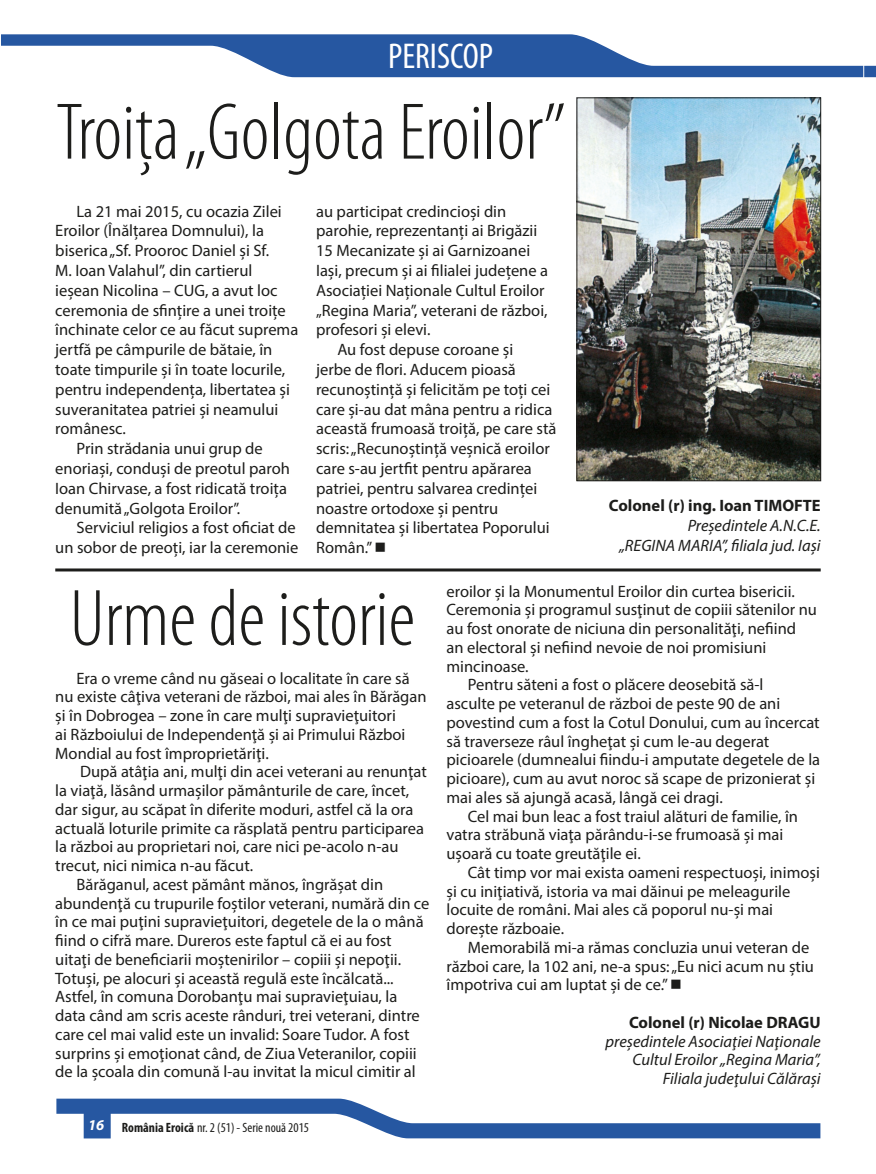
<style>
.page{position:relative;width:876px;height:1174px;background:#fff}
.page>*{position:absolute;margin:0;border:0;box-sizing:border-box;transform-origin:0 0}
.No_Spacing{font:300 condensed 81px "Myriad Pro";color:#1d1d1b}
.t1{font:condensed 36px "Myriad Pro";color:#fff}
.No_Spacing-2{font:16.5px/18.8px "Myriad Pro";color:#1d1d1b}
.No_Spacing-3{font:italic 16.5px/19.8px "Myriad Pro";color:#1d1d1b;text-align:right}
.No_Spacing-4{font:700 16.5px "Myriad Pro";color:#1d1d1b}
.t2{font:condensed 13.5px "Myriad Pro";color:#1d1d1b}
.s1{font-weight:700;font-style:italic;font-stretch:normal;font-size:15px;color:#fff}
.s2{font-weight:700}
</style>
<div class="page">
<svg style="left:56px;top:1098px;width:764px;height:40px"></svg>
<svg style="left:1px;top:34px;width:875px;height:43px"></svg>
<img style="left:578px;top:99px;width:241px;height:380px">
<div style="left:576px;top:97px;width:245px;height:384px;border:1px solid #1d1d1b"></div>
<hr style="left:55px;top:568px;width:766px;height:3px;background:#1d1d1b">
<p class="t1" style="left:388px;top:34px;width:107px">PERISCOP</p>
<p class="No_Spacing" style="left:56px;top:84px;width:512px">Troiţa „Golgota Eroilor”</p>
<p class="No_Spacing-2" style="left:316px;top:201px;width:234px;line-height:19.8px">au participat credincioși din parohie, reprezentanți ai Brigăzii 15 Mecanizate și ai Garnizoanei Iași, precum și ai filialei județene a Asociației Naționale Cultul Eroilor „Regina Maria”, veterani de război, profesori și elevi.</p>
<p class="No_Spacing-2" style="left:316px;top:339px;width:242px;line-height:19.8px;text-indent:21px">Au fost depuse coroane şi<br>jerbe de flori. Aducem pioasă recunoștință și felicităm pe toți cei care și-au dat mâna pentru a ridica această frumoasă troiță, pe care stă scris: „Recunoștință veșnică eroilor care s-au jertfit pentru apărarea patriei, pentru salvarea credinței noastre ortodoxe și pentru demnitatea și libertatea Poporului<br>Român.” ■</p>
<p class="No_Spacing-2" style="left:55px;top:201px;width:245px;line-height:19.8px;text-indent:21px">La 21 mai 2015, cu ocazia Zilei<br>Eroilor (Înălțarea Domnului), la biserica „Sf. Prooroc Daniel și Sf.<br>M. Ioan Valahul”, din cartierul ieșean Nicolina – CUG, a avut loc ceremonia de sfințire a unei troițe închinate celor ce au făcut suprema jertfă pe câmpurile de bătaie, în toate timpurile și în toate locurile, pentru independența, libertatea și suveranitatea patriei și neamului românesc.</p>
<p class="No_Spacing-2" style="left:55px;top:438px;width:236px;line-height:19.8px;text-indent:21px">Prin strădania unui grup de enoriași, conduși de preotul paroh<br>Ioan Chirvase, a fost ridicată troița denumită „Golgota Eroilor”.</p>
<p class="No_Spacing-2" style="left:55px;top:518px;width:245px;line-height:19.8px;text-align:right">Serviciul religios a fost oficiat de<br>un sobor de preoți, iar la ceremonie</p>
<p class="No_Spacing-4" style="left:609px;top:494px;width:213px">Colonel (r) ing. Ioan TIMOFTE</p>
<p class="No_Spacing-3" style="left:619px;top:515px;width:203px">Președintele A.N.C.E.<br>„REGINA MARIA”, filiala jud. Iași</p>
<p class="No_Spacing-2" style="left:446px;top:581px;width:372px">eroilor şi la Monumentul Eroilor din curtea bisericii.<br>Ceremonia şi programul susţinut de copiii sătenilor nu au fost onorate de niciuna din personalităţi, nefiind an electoral şi nefiind nevoie de noi promisiuni mincinoase.</p>
<p class="No_Spacing-2" style="left:446px;top:675px;width:375px;text-indent:21px">Pentru săteni a fost o plăcere deosebită să-l<br>asculte pe veteranul de război de peste 90 de ani povestind cum a fost la Cotul Donului, cum au încercat să traverseze râul îngheţat şi cum le-au degerat picioarele (dumnealui fiindu-i amputate degetele de la picioare), cum au avut noroc să scape de prizonierat şi mai ales să ajungă acasă, lângă cei dragi.</p>
<p class="No_Spacing-2" style="left:446px;top:806px;width:353px;text-indent:21px">Cel mai bun leac a fost traiul alături de familie, în vatra străbună viaţa părându-i-se frumoasă şi mai uşoară cu toate greutăţile ei.</p>
<p class="No_Spacing-2" style="left:446px;top:862px;width:375px;text-indent:21px">Cât timp vor mai exista oameni respectuoşi, inimoşi şi cu iniţiativă, istoria va mai dăinui pe meleagurile locuite de români. Mai ales că poporul nu-şi mai doreşte războaie.</p>
<p class="No_Spacing-2" style="left:446px;top:937px;width:369px;text-indent:21px">Memorabilă mi-a rămas concluzia unui veteran de război care, la 102 ani, ne-a spus: „Eu nici acum nu ştiu împotriva cui am luptat şi de ce.” ■</p>
<p class="No_Spacing-4" style="left:629px;top:1011px;width:193px">Colonel (r) Nicolae DRAGU</p>
<p class="No_Spacing-3" style="left:606px;top:1031px;width:217px">preşedintele Asociaţiei Naţionale</p>
<p class="No_Spacing-3" style="left:632px;top:1049px;width:190px">Cultul Eroilor „Regina Maria”,</p>
<p class="No_Spacing-3" style="left:663px;top:1068px;width:159px">Filiala judeţului Călăraşi</p>
<p class="No_Spacing" style="left:70px;top:570px;width:347px">Urme de istorie</p>
<p class="No_Spacing-2" style="left:55px;top:668px;width:373px;text-indent:21px">Era o vreme când nu găseai o localitate în care să nu existe câţiva veterani de război, mai ales în Bărăgan şi în Dobrogea – zone în care mulţi supravieţuitori<br>ai Războiului de Independenţă şi ai Primului Război Mondial au fost împroprietăriţi.</p>
<p class="No_Spacing-2" style="left:55px;top:762px;width:373px;text-indent:25px">După atâţia ani, mulţi din acei veterani au renunţat la viaţă, lăsând urmaşilor pământurile de care, încet, dar sigur, au scăpat în diferite moduri, astfel că la ora actuală loturile primite ca răsplată pentru participarea la război au proprietari noi, care nici pe-acolo n-au trecut, nici nimica n-au făcut.</p>
<p class="No_Spacing-2" style="left:55px;top:874px;width:376px;text-indent:21px">Bărăganul, acest pământ mănos, îngrăşat din abundenţă cu trupurile foştilor veterani, numără din ce în ce mai puţini supravieţuitori, degetele de la o mână fiind o cifră mare. Dureros este faptul că ei au fost uitaţi de beneficiarii moştenirilor – copiii şi nepoţii.<br>Totuşi, pe alocuri şi această regulă este încălcată...<br>Astfel, în comuna Dorobanţu mai supravieţuiau, la data când am scris aceste rânduri, trei veterani, dintre care cel mai valid este un invalid: Soare Tudor. A fost surprins şi emoţionat când, de Ziua Veteranilor, copiii de la şcoala din comună l-au invitat la micul cimitir al</p>
<p class="t2" style="left:88px;top:1119px;width:222px"><span class="s1">16</span> <span class="s2">România Eroică</span> nr. 2 (51) - Serie nouă 2015</p>
</div>
